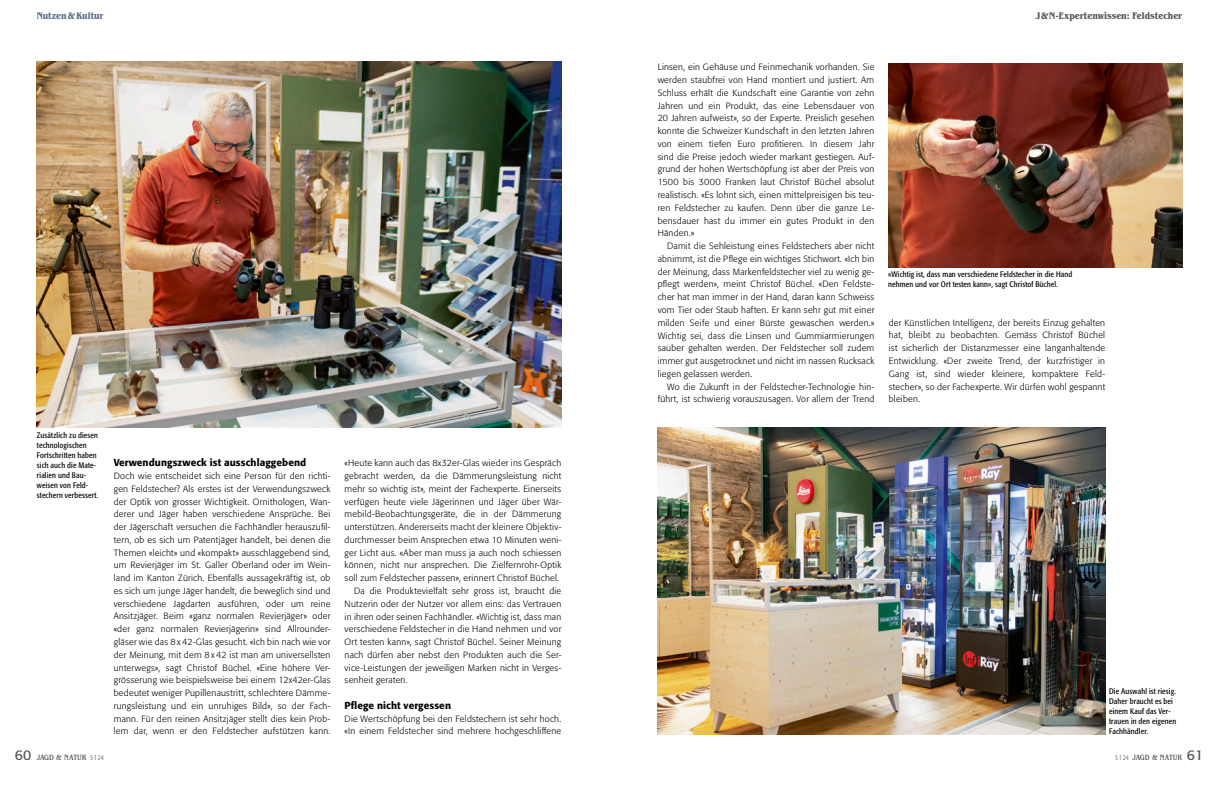
<style>
.page{position:relative;width:1219px;height:794px;background:#fff}
.page>*{position:absolute;margin:0;border:0;box-sizing:border-box;transform-origin:0 0}
.t1{font:500 10px "Formata";letter-spacing:.01em;color:#000}
.t2{font:700 condensed 10px "Benguiat Std";color:#555554}
.t3{font:700 condensed 10px "Benguiat Std";color:#5c6c89}
.t4{font:300 9px/12.8px "Formata";letter-spacing:.025em;color:#000;text-align:justify}
.t5{font:condensed 8px/10px "Formata";letter-spacing:.02em;color:#000}
.t6{font:500 condensed 8px "Benguiat Std";color:#555554}
.s1{font-family:"Formata";font-weight:400;font-stretch:normal;font-size:14px}
.s2{font-family:"Formata";font-weight:300;font-size:7px}
</style>
<div class="page">
<img style="left:888px;top:63px;width:294px;height:204px">
<img style="left:37px;top:62px;width:524px;height:366px">
<img style="left:658px;top:428px;width:447px;height:306px">
<p class="t3" style="left:37px;top:10px;width:68px">Nutzen&amp;Kultur</p>
<p class="t2" style="left:1036px;top:10px;width:148px">J&amp;N-Expertenwissen: Feldstecher</p>
<p class="t5" style="left:37px;top:430px;width:63px">Zusätzlich zu diesen technologischen<br>Fortschritten haben sich auch die Mate&shy;rialien und Bau&shy;weisen von Feld&shy;stechern verbessert.</p>
<p class="t1" style="left:114px;top:456px;width:194px">Verwendungszweck ist ausschlaggebend</p>
<p class="t4" style="left:114px;top:469px;width:218px">Doch wie entscheidet sich eine Person für den richti&shy;gen Feldstecher? Als erstes ist der Verwendungszweck der Optik von grosser Wichtigkeit. Ornithologen, Wan&shy;derer und Jäger haben verschiedene Ansprüche. Bei der Jägerschaft versuchen die Fachhändler herauszufil&shy;tern, ob es sich um Patentjäger handelt, bei denen die Themen «leicht» und «kompakt» ausschlaggebend sind, um Revierjäger im St. Galler Oberland oder im Wein&shy;land im Kanton Zürich. Ebenfalls aussagekräftig ist, ob es sich um junge Jäger handelt, die beweglich sind und verschiedene Jagdarten ausführen, oder um reine Ansitzjäger. Beim «ganz normalen Revierjäger» oder «der ganz normalen Revierjägerin» sind Allrounder&shy;gläser wie das 8 x 42-Glas gesucht. «Ich bin nach wie vor der Meinung, mit dem 8 x 42 ist man am universellsten unterwegs», sagt Christof Büchel. «Eine höhere Ver&shy;grösserung wie beispielsweise bei einem 12x42er-Glas bedeutet weniger Pupillenaustritt, schlechtere Dämme&shy;rungsleistung und ein unruhiges Bild», so der Fach&shy;mann. Für den reinen Ansitzjäger stellt dies kein Prob&shy;lem dar, wenn er den Feldstecher aufstützen kann.</p>
<p class="t4" style="left:345px;top:457px;width:218px">«Heute kann auch das 8x32er-Glas wieder ins Gespräch</p>
<p class="t4" style="left:345px;top:469px;width:218px">gebracht werden, da die Dämmerungsleistung nicht</p>
<p class="t4" style="left:345px;top:482px;width:218px">mehr so wichtig ist», meint der Fachexperte. Einerseits</p>
<p class="t4" style="left:345px;top:495px;width:218px">verfügen heute viele Jägerinnen und Jäger über Wär-</p>
<p class="t4" style="left:345px;top:508px;width:218px">mebild-Beobachtungsgeräte, die in der Dämmerung</p>
<p class="t4" style="left:345px;top:520px;width:218px">unterstützen. Andererseits macht der kleinere Objektiv-</p>
<p class="t4" style="left:345px;top:533px;width:218px">durchmesser beim Ansprechen etwa 10 Minuten weni-</p>
<p class="t4" style="left:345px;top:546px;width:218px">ger Licht aus. «Aber man muss ja auch noch schiessen</p>
<p class="t4" style="left:345px;top:559px;width:218px">können, nicht nur ansprechen. Die Zielfernrohr-Optik</p>
<p class="t4" style="left:345px;top:572px;width:216px">soll zum Feldstecher passen», erinnert Christof Büchel.</p>
<p class="t4" style="left:354px;top:584px;width:209px">Da die Produktevielfalt sehr gross ist, braucht die</p>
<p class="t4" style="left:345px;top:597px;width:218px">Nutzerin oder der Nutzer vor allem eins: das Vertrauen</p>
<p class="t4" style="left:345px;top:610px;width:218px">in ihren oder seinen Fachhändler. «Wichtig ist, dass man</p>
<p class="t4" style="left:345px;top:623px;width:218px">verschiedene Feldstecher in die Hand nehmen und vor</p>
<p class="t4" style="left:345px;top:635px;width:218px">Ort testen kann», sagt Christof Büchel. Seiner Meinung</p>
<p class="t4" style="left:345px;top:648px;width:218px">nach dürfen aber nebst den Produkten auch die Ser-</p>
<p class="t4" style="left:345px;top:661px;width:218px">vice-Leistungen der jeweiligen Marken nicht in Verges-</p>
<p class="t4" style="left:345px;top:674px;width:65px">senheit geraten.</p>
<p class="t1" style="left:345px;top:699px;width:108px">Pflege nicht vergessen</p>
<p class="t4" style="left:345px;top:712px;width:218px">Die Wertschöpfung bei den Feldstechern ist sehr hoch. «In einem Feldstecher sind mehrere hochgeschliffene</p>
<p class="t4" style="left:658px;top:61px;width:218px">Linsen, ein Gehäuse und Feinmechanik vorhanden. Sie</p>
<p class="t4" style="left:658px;top:73px;width:218px">werden staubfrei von Hand montiert und justiert. Am</p>
<p class="t4" style="left:658px;top:86px;width:218px">Schluss erhält die Kundschaft eine Garantie von zehn</p>
<p class="t4" style="left:658px;top:99px;width:218px">Jahren und ein Produkt, das eine Lebensdauer von</p>
<p class="t4" style="left:658px;top:112px;width:218px">20 Jahren aufweist», so der Experte. Preislich gesehen</p>
<p class="t4" style="left:658px;top:125px;width:218px">konnte die Schweizer Kundschaft in den letzten Jahren</p>
<p class="t4" style="left:658px;top:137px;width:218px">von einem tiefen Euro profitieren. In diesem Jahr</p>
<p class="t4" style="left:658px;top:150px;width:218px">sind die Preise jedoch wieder markant gestiegen. Auf-</p>
<p class="t4" style="left:658px;top:163px;width:218px">grund der hohen Wertschöpfung ist aber der Preis von</p>
<p class="t4" style="left:658px;top:176px;width:218px">1500 bis 3000 Franken laut Christof Büchel absolut</p>
<p class="t4" style="left:658px;top:188px;width:218px">realistisch. «Es lohnt sich, einen mittelpreisigen bis teu-</p>
<p class="t4" style="left:658px;top:201px;width:218px">ren Feldstecher zu kaufen. Denn über die ganze Le-</p>
<p class="t4" style="left:658px;top:214px;width:218px">bensdauer hast du immer ein gutes Produkt in den</p>
<p class="t4" style="left:658px;top:227px;width:38px">Händen.»</p>
<p class="t4" style="left:667px;top:240px;width:209px">Damit die Sehleistung eines Feldstechers aber nicht</p>
<p class="t4" style="left:658px;top:252px;width:218px">abnimmt, ist die Pflege ein wichtiges Stichwort. «Ich bin</p>
<p class="t4" style="left:658px;top:265px;width:218px">der Meinung, dass Markenfeldstecher viel zu wenig ge-</p>
<p class="t4" style="left:658px;top:278px;width:218px">pflegt werden», meint Christof Büchel. «Den Feldste-</p>
<p class="t4" style="left:658px;top:291px;width:218px">cher hat man immer in der Hand, daran kann Schweiss</p>
<p class="t4" style="left:658px;top:303px;width:218px">vom Tier oder Staub haften. Er kann sehr gut mit einer</p>
<p class="t4" style="left:658px;top:316px;width:218px">milden Seife und einer Bürste gewaschen werden.»</p>
<p class="t4" style="left:658px;top:329px;width:218px">Wichtig sei, dass die Linsen und Gummiarmierungen</p>
<p class="t4" style="left:658px;top:342px;width:218px">sauber gehalten werden. Der Feldstecher soll zudem</p>
<p class="t4" style="left:658px;top:354px;width:218px">immer gut ausgetrocknet und nicht im nassen Rucksack</p>
<p class="t4" style="left:658px;top:367px;width:96px">liegen gelassen werden.</p>
<p class="t4" style="left:667px;top:380px;width:209px">Wo die Zukunft in der Feldstecher-Technologie hin-</p>
<p class="t4" style="left:658px;top:393px;width:218px">führt, ist schwierig vorauszusagen. Vor allem der Trend</p>
<p class="t5" style="left:888px;top:269px;width:186px">«Wichtig ist, dass man verschiedene Feldstecher in die Hand nehmen und vor Ort testen kann», sagt Christof Büchel.</p>
<p class="t4" style="left:889px;top:316px;width:218px">der Künstlichen Intelligenz, der bereits Einzug gehalten hat, bleibt zu beobachten. Gemäss Christof Büchel ist sicherlich der Distanzmesser eine langanhaltende Entwicklung. «Der zweite Trend, der kurzfristiger in Gang ist, sind wieder kleinere, kompaktere Feld&shy;stecher», so der Fachexperte. Wir dürfen wohl gespannt bleiben.</p>
<p class="t5" style="left:1109px;top:686px;width:69px">Die Auswahl ist riesig.<br>Daher braucht es bei einem Kauf das Ver&shy;trauen in den eigenen<br>Fachhändler.</p>
<p class="t6" style="left:15px;top:753px;width:90px"><span class="s1">60</span> JAGD &amp; NATUR <span class="s2">5 l 24</span></p>
<p class="t6" style="left:1115px;top:753px;width:90px"><span class="s2">5 l 24</span> JAGD &amp; NATUR <span class="s1">61</span></p>
</div>
